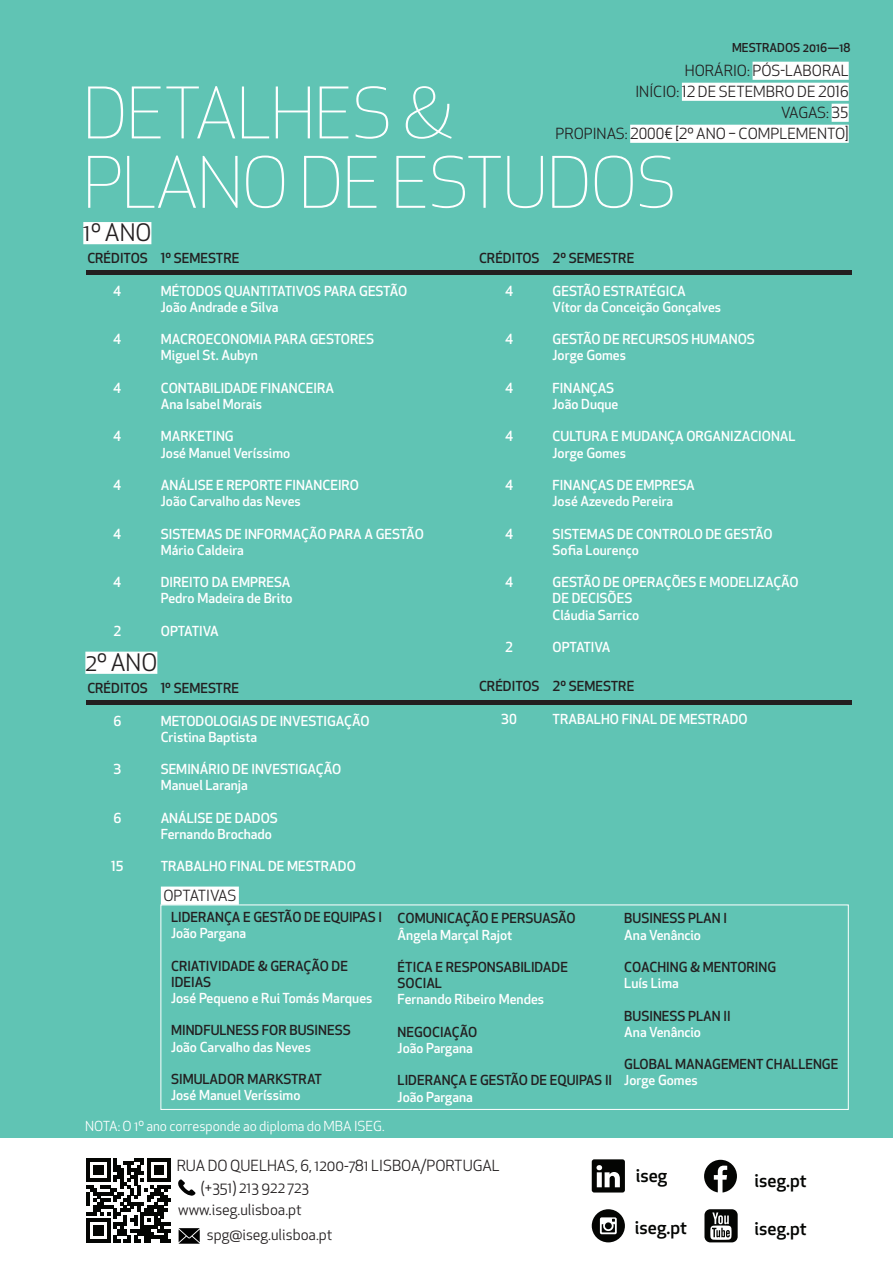
<style>
.page{position:relative;width:893px;height:1263px;background:#60c4b4}
.page>*{position:absolute;margin:0;border:0;box-sizing:border-box;transform-origin:0 0}
.t1{font:300 69.15px "Apex New";color:#fff}
.t2{font:23.55px "Apex New";color:#231f20}
.t3{font:500 18px "Apex New";color:#040503}
.t4{font:15px "Apex New";color:#231f20}
.t5{font:500 13.5px "Apex New";color:#fff}
.t6{font:500 13.5px/16.2px "Apex New";color:#231f20}
.t7{font:13.5px "Apex New";color:#fff}
.t8{font:500 12px "Apex New";color:#231f20}
</style>
<div class="page">
<div style="left:161px;top:905px;width:687px;height:205px;border:1px solid #fff"></div>
<div style="left:1px;top:1139px;width:892px;height:124px;background:#fff"></div>
<svg style="left:87px;top:1158px;width:84px;height:84px"></svg>
<svg style="left:592px;top:1209px;width:33px;height:33px"></svg>
<svg style="left:592px;top:1159px;width:33px;height:33px"></svg>
<svg style="left:704px;top:1209px;width:34px;height:33px"></svg>
<svg style="left:704px;top:1160px;width:33px;height:32px"></svg>
<svg style="left:178px;top:1179px;width:18px;height:17px"></svg>
<svg style="left:179px;top:1228px;width:21px;height:16px"></svg>
<div style="left:752px;top:62px;width:97px;height:18px;background:#fff"></div>
<div style="left:682px;top:83px;width:167px;height:18px;background:#fff"></div>
<div style="left:832px;top:104px;width:17px;height:18px;background:#fff"></div>
<div style="left:630px;top:125px;width:219px;height:18px;background:#fff"></div>
<div style="left:161px;top:886px;width:78px;height:19px;background:#fff"></div>
<div style="left:83px;top:222px;width:68px;height:22px;background:#fff"></div>
<div style="left:85px;top:652px;width:72px;height:22px;background:#fff"></div>
<div style="left:87px;top:270px;width:765px;height:5px;background:#231f20"></div>
<hr style="left:87px;top:700px;width:765px;height:4px;background:#231f20">
<p class="t8" style="left:732px;top:39px;width:120px">MESTRADOS 2016—18</p>
<p class="t4" style="left:685px;top:61px;width:165px">HORÁRIO: PÓS-LABORAL</p>
<p class="t4" style="left:635px;top:82px;width:215px">INÍCIO: 12 DE SETEMBRO DE 2016</p>
<p class="t4" style="left:781px;top:103px;width:69px">VAGAS: 35</p>
<p class="t4" style="left:555px;top:124px;width:295px">PROPINAS: 2000€ [2º ANO – COMPLEMENTO]</p>
<p class="t1" style="left:83px;top:71px;width:372px">DETALHES &amp;</p>
<p class="t1" style="left:83px;top:140px;width:594px">PLANO DE ESTUDOS</p>
<p class="t2" style="left:83px;top:217px;width:70px">1º ANO</p>
<p class="t6" style="left:87px;top:250px;width:62px">CRÉDITOS</p>
<p class="t5" style="left:113px;top:282px;width:10px">4</p>
<p class="t5" style="left:113px;top:330px;width:10px">4</p>
<p class="t5" style="left:113px;top:379px;width:10px">4</p>
<p class="t5" style="left:113px;top:427px;width:10px">4</p>
<p class="t5" style="left:113px;top:476px;width:10px">4</p>
<p class="t5" style="left:113px;top:525px;width:10px">4</p>
<p class="t5" style="left:113px;top:573px;width:10px">4</p>
<p class="t5" style="left:113px;top:622px;width:9px">2</p>
<p class="t6" style="left:161px;top:250px;width:80px">1º SEMESTRE</p>
<p class="t5" style="left:161px;top:282px;width:248px">MÉTODOS QUANTITATIVOS PARA GESTÃO</p>
<p class="t5" style="left:161px;top:298px;width:119px">João Andrade e Silva</p>
<p class="t5" style="left:161px;top:330px;width:215px">MACROECONOMIA PARA GESTORES</p>
<p class="t5" style="left:161px;top:346px;width:99px">Miguel St. Aubyn</p>
<p class="t5" style="left:161px;top:379px;width:175px">CONTABILIDADE FINANCEIRA</p>
<p class="t5" style="left:161px;top:395px;width:103px">Ana Isabel Morais</p>
<p class="t5" style="left:161px;top:427px;width:74px">MARKETING</p>
<p class="t5" style="left:161px;top:444px;width:131px">José Manuel Veríssimo</p>
<p class="t5" style="left:161px;top:476px;width:200px">ANÁLISE E REPORTE FINANCEIRO</p>
<p class="t5" style="left:161px;top:492px;width:141px">João Carvalho das Neves</p>
<p class="t5" style="left:161px;top:525px;width:264px">SISTEMAS DE INFORMAÇÃO PARA A GESTÃO</p>
<p class="t5" style="left:161px;top:541px;width:85px">Mário Caldeira</p>
<p class="t5" style="left:161px;top:573px;width:131px">DIREITO DA EMPRESA</p>
<p class="t5" style="left:161px;top:589px;width:133px">Pedro Madeira de Brito</p>
<p class="t5" style="left:161px;top:622px;width:59px">OPTATIVA</p>
<p class="t2" style="left:85px;top:647px;width:73px">2º ANO</p>
<p class="t6" style="left:87px;top:680px;width:62px">CRÉDITOS</p>
<p class="t5" style="left:113px;top:712px;width:9px">6</p>
<p class="t5" style="left:113px;top:760px;width:9px">3</p>
<p class="t5" style="left:113px;top:809px;width:9px">6</p>
<p class="t5" style="left:111px;top:857px;width:14px">15</p>
<p class="t6" style="left:161px;top:680px;width:80px">1º SEMESTRE</p>
<p class="t5" style="left:161px;top:712px;width:210px">METODOLOGIAS DE INVESTIGAÇÃO</p>
<p class="t5" style="left:161px;top:728px;width:98px">Cristina Baptista</p>
<p class="t5" style="left:161px;top:760px;width:182px">SEMINÁRIO DE INVESTIGAÇÃO</p>
<p class="t5" style="left:161px;top:776px;width:89px">Manuel Laranja</p>
<p class="t5" style="left:161px;top:809px;width:119px">ANÁLISE DE DADOS</p>
<p class="t5" style="left:161px;top:825px;width:113px">Fernando Brochado</p>
<p class="t5" style="left:161px;top:857px;width:197px">TRABALHO FINAL DE MESTRADO</p>
<p class="t6" style="left:479px;top:250px;width:62px">CRÉDITOS</p>
<p class="t5" style="left:505px;top:282px;width:10px">4</p>
<p class="t5" style="left:505px;top:330px;width:10px">4</p>
<p class="t5" style="left:505px;top:379px;width:10px">4</p>
<p class="t5" style="left:505px;top:427px;width:10px">4</p>
<p class="t5" style="left:505px;top:476px;width:10px">4</p>
<p class="t5" style="left:505px;top:525px;width:10px">4</p>
<p class="t5" style="left:505px;top:573px;width:10px">4</p>
<p class="t5" style="left:505px;top:638px;width:9px">2</p>
<p class="t6" style="left:479px;top:678px;width:62px">CRÉDITOS</p>
<p class="t5" style="left:501px;top:710px;width:17px">30</p>
<p class="t6" style="left:553px;top:250px;width:83px">2º SEMESTRE</p>
<p class="t5" style="left:553px;top:282px;width:135px">GESTÃO ESTRATÉGICA</p>
<p class="t5" style="left:553px;top:298px;width:170px">Vítor da Conceição Gonçalves</p>
<p class="t5" style="left:553px;top:330px;width:204px">GESTÃO DE RECURSOS HUMANOS</p>
<p class="t5" style="left:553px;top:346px;width:75px">Jorge Gomes</p>
<p class="t5" style="left:553px;top:379px;width:63px">FINANÇAS</p>
<p class="t5" style="left:553px;top:395px;width:67px">João Duque</p>
<p class="t5" style="left:553px;top:427px;width:245px">CULTURA E MUDANÇA ORGANIZACIONAL</p>
<p class="t5" style="left:553px;top:444px;width:75px">Jorge Gomes</p>
<p class="t5" style="left:553px;top:476px;width:144px">FINANÇAS DE EMPRESA</p>
<p class="t5" style="left:553px;top:492px;width:122px">José Azevedo Pereira</p>
<p class="t5" style="left:553px;top:525px;width:222px">SISTEMAS DE CONTROLO DE GESTÃO</p>
<p class="t5" style="left:553px;top:541px;width:88px">Sofia Lourenço</p>
<p class="t5" style="left:553px;top:573px;width:248px">GESTÃO DE OPERAÇÕES E MODELIZAÇÃO</p>
<p class="t5" style="left:553px;top:589px;width:81px">DE DECISÕES</p>
<p class="t5" style="left:553px;top:606px;width:88px">Cláudia Sarrico</p>
<p class="t5" style="left:553px;top:638px;width:59px">OPTATIVA</p>
<p class="t6" style="left:553px;top:678px;width:83px">2º SEMESTRE</p>
<p class="t5" style="left:553px;top:710px;width:197px">TRABALHO FINAL DE MESTRADO</p>
<p class="t4" style="left:163px;top:886px;width:74px">OPTATIVAS</p>
<p class="t6" style="left:171px;top:909px;width:213px">LIDERANÇA E GESTÃO DE EQUIPAS I</p>
<p class="t5" style="left:171px;top:924px;width:77px">João Pargana</p>
<p class="t6" style="left:171px;top:957px;width:178px">CRIATIVIDADE &amp; GERAÇÃO DE<br>IDEIAS</p>
<p class="t5" style="left:171px;top:989px;width:203px">José Pequeno e Rui Tomás Marques</p>
<p class="t6" style="left:171px;top:1022px;width:181px">MINDFULNESS FOR BUSINESS</p>
<p class="t5" style="left:171px;top:1038px;width:141px">João Carvalho das Neves</p>
<p class="t6" style="left:171px;top:1071px;width:152px">SIMULADOR MARKSTRAT</p>
<p class="t5" style="left:171px;top:1086px;width:131px">José Manuel Veríssimo</p>
<p class="t7" style="left:85px;top:1118px;width:301px">NOTA: O 1º ano corresponde ao diploma do MBA ISEG.</p>
<p class="t6" style="left:398px;top:910px;width:180px">COMUNICAÇÃO E PERSUASÃO</p>
<p class="t5" style="left:398px;top:925px;width:116px">Ângela Marçal Rajot</p>
<p class="t6" style="left:398px;top:959px;width:172px">ÉTICA E RESPONSABILIDADE<br>SOCIAL</p>
<p class="t5" style="left:398px;top:990px;width:148px">Fernando Ribeiro Mendes</p>
<p class="t6" style="left:398px;top:1023px;width:81px">NEGOCIAÇÃO</p>
<p class="t5" style="left:398px;top:1039px;width:77px">João Pargana</p>
<p class="t6" style="left:398px;top:1072px;width:216px">LIDERANÇA E GESTÃO DE EQUIPAS II</p>
<p class="t5" style="left:398px;top:1087px;width:77px">João Pargana</p>
<p class="t4" style="left:177px;top:1156px;width:325px">RUA DO QUELHAS, 6, 1200-781 LISBOA/PORTUGAL</p>
<p class="t4" style="left:201px;top:1178px;width:110px">(+351) 213 922 723</p>
<p class="t4" style="left:178px;top:1200px;width:125px">www.iseg.ulisboa.pt</p>
<p class="t4" style="left:207px;top:1225px;width:127px">spg@iseg.ulisboa.pt</p>
<p class="t6" style="left:624px;top:910px;width:104px">BUSINESS PLAN I</p>
<p class="t5" style="left:624px;top:925px;width:78px">Ana Venâncio</p>
<p class="t6" style="left:624px;top:959px;width:153px">COACHING &amp; MENTORING</p>
<p class="t5" style="left:624px;top:974px;width:56px">Luís Lima</p>
<p class="t6" style="left:624px;top:1007px;width:108px">BUSINESS PLAN II</p>
<p class="t5" style="left:624px;top:1023px;width:78px">Ana Venâncio</p>
<p class="t6" style="left:624px;top:1056px;width:216px">GLOBAL MANAGEMENT CHALLENGE</p>
<p class="t5" style="left:624px;top:1071px;width:75px">Jorge Gomes</p>
<p class="t3" style="left:636px;top:1164px;width:33px">iseg</p>
<p class="t3" style="left:754px;top:1168px;width:54px">iseg.pt</p>
<p class="t3" style="left:635px;top:1215px;width:54px">iseg.pt</p>
<p class="t3" style="left:754px;top:1216px;width:54px">iseg.pt</p>
</div>
